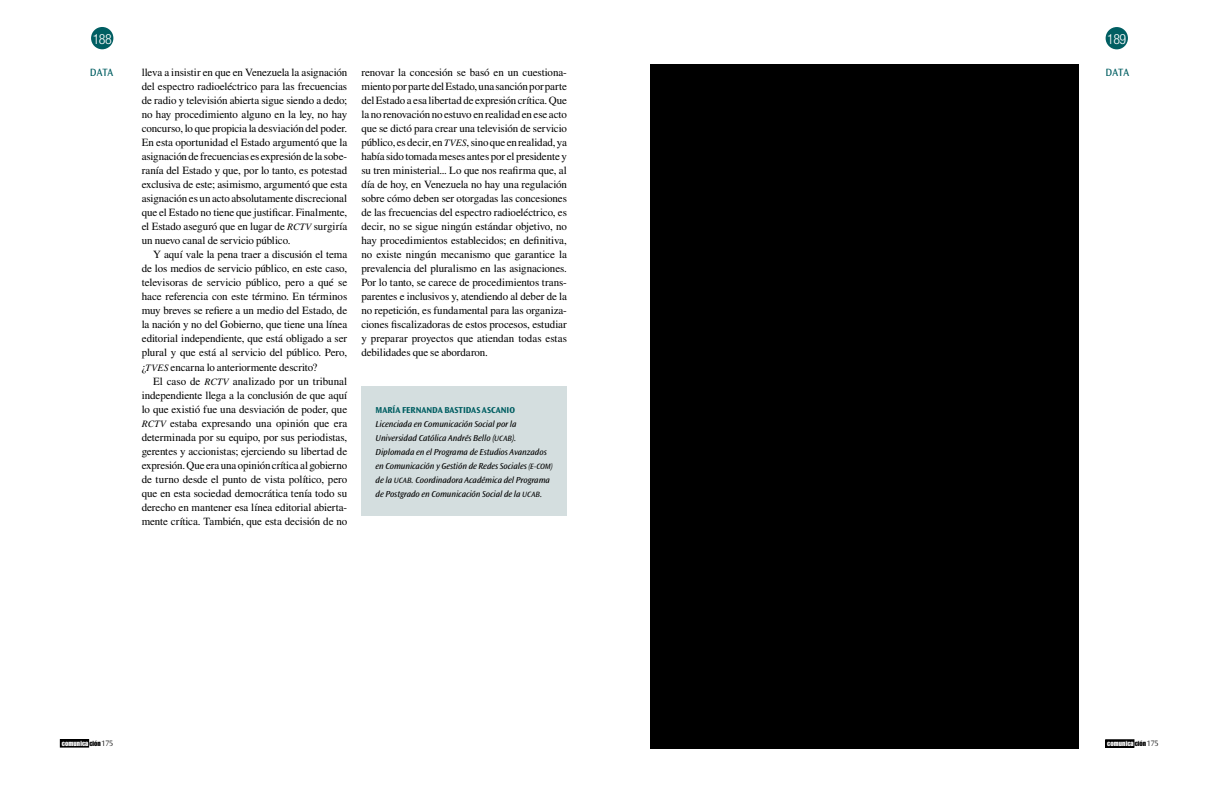
<style>
.page{position:relative;width:1219px;height:794px;background:#fff}
.page>*{position:absolute;margin:0;border:0;box-sizing:border-box;transform-origin:0 0}
.t1{font:300 condensed 14px "Helvetica Neue LT Std";letter-spacing:-.04em;color:#fff}
.TEXTO_CORRIDO{font:11px/14px "Times LT Std";letter-spacing:-.01em;color:#000;text-align:justify}
.t2{font:11px "Ocean Sans Std";letter-spacing:-.01em;color:#005e62}
.Autor_final_2{font:italic 9px/14px "Ocean Sans Std";letter-spacing:-.01em;color:#000}
.Autor_final_1{font:700 9px "Ocean Sans Std";letter-spacing:-.005em;color:#005e62}
.t3{font:300 8.1px "Ocean Sans Std";color:#000}
.t4{font:7.2px "Impact LT Std";letter-spacing:.01em;color:#fff}
.s1{font-style:italic;font-size:9.8px}
.s2{font-size:8px}
.s3{color:#000}
.s4{font-family:"Ocean Sans Std";font-weight:300;font-size:8.1px;color:#000}
</style>
<div class="page">
<div style="left:60px;top:739px;width:29px;height:8px;background:#000"></div>
<div style="left:1106px;top:27px;width:22px;height:22px;background:#005e62;border-radius:50%"></div>
<div style="left:1106px;top:739px;width:28px;height:8px;background:#000"></div>
<div style="left:1106px;top:739px;width:28px;height:8px;border:1px solid #000"></div>
<div style="left:91px;top:27px;width:22px;height:22px;background:#005e62;border-radius:50%"></div>
<div style="left:361px;top:386px;width:206px;height:129px;background:#d4dedf"></div>
<div style="left:651px;top:64px;width:428px;height:684px;background:#000"></div>
<p class="t1" style="left:93px;top:31px;width:21px">188</p>
<p class="t1" style="left:1107px;top:31px;width:21px">189</p>
<p class="t2" style="left:90px;top:66px;width:25px">DATA</p>
<p class="t2" style="left:1106px;top:66px;width:25px">DATA</p>
<p class="TEXTO_CORRIDO" style="left:142px;top:66px;width:207px">lleva a insistir en que en Venezuela la asignación del espectro radioeléctrico para las frecuencias de radio y televisión abierta sigue siendo a dedo; no hay procedimiento alguno en la ley, no hay concurso, lo que propicia la desviación del poder.<br>En esta oportunidad el Estado argumentó que la asignación de frecuencias es expresión de la sobe&shy;ranía del Estado y que, por lo tanto, es potestad exclusiva de este; asimismo, argumentó que esta asignación es un acto absolutamente discrecional que el Estado no tiene que justificar. Finalmente, el Estado aseguró que en lugar de <span class="s1">RCTV</span> surgiría un nuevo canal de servicio público.</p>
<p class="TEXTO_CORRIDO" style="left:142px;top:248px;width:207px;text-indent:11px">Y aquí vale la pena traer a discusión el tema de los medios de servicio público, en este caso, televisoras de servicio público, pero a qué se hace referencia con este término. En términos muy breves se refiere a un medio del Estado, de la nación y no del Gobierno, que tiene una línea editorial independiente, que está obligado a ser plural y que está al servicio del público. Pero, ¿<span class="s1">TVES</span> encarna lo anteriormente descrito?</p>
<p class="TEXTO_CORRIDO" style="left:142px;top:374px;width:207px;text-indent:11px">El caso de <span class="s1">RCTV</span> analizado por un tribunal independiente llega a la conclusión de que aquí lo que existió fue una desviación de poder, que <span class="s1">RCTV</span> estaba expresando una opinión que era determinada por su equipo, por sus periodistas, gerentes y accionistas; ejerciendo su libertad de expresión. Que era una opinión crítica al gobierno de turno desde el punto de vista político, pero que en esta sociedad democrática tenía todo su derecho en mantener esa línea editorial abierta&shy;mente crítica. También, que esta decisión de no</p>
<p class="TEXTO_CORRIDO" style="left:361px;top:66px;width:207px">renovar la concesión se basó en un cuestiona&shy;miento por parte del Estado, una sanción por parte del Estado a esa libertad de expresión crítica. Que la no renovación no estuvo en realidad en ese acto que se dictó para crear una televisión de servicio público, es decir, en <span class="s1">TVES</span>, sino que en realidad, ya había sido tomada meses antes por el presidente y su tren ministerial... Lo que nos reafirma que, al día de hoy, en Venezuela no hay una regulación sobre cómo deben ser otorgadas las concesiones de las frecuencias del espectro radioeléctrico, es decir, no se sigue ningún estándar objetivo, no hay procedimientos establecidos; en definitiva, no existe ningún mecanismo que garantice la prevalencia del pluralismo en las asignaciones.<br>Por lo tanto, se carece de procedimientos trans&shy;parentes e inclusivos y, atendiendo al deber de la no repetición, es fundamental para las organiza&shy;ciones fiscalizadoras de estos procesos, estudiar y preparar proyectos que atiendan todas estas debilidades que se abordaron.</p>
<p class="Autor_final_1" style="left:376px;top:404px;width:141px">MARÍA FERNANDA BASTIDAS ASCANIO</p>
<p class="Autor_final_2" style="left:376px;top:417px;width:179px">Licenciada en Comunicación Social por la Universidad Católica Andrés Bello (<span class="s2">UCAB</span>).<br>Diplomada en el Programa de Estudios Avanzados en Comunicación y Gestión de Redes Sociales <span class="s2">(E-COM) </span>de la <span class="s2">UCAB</span>. Coordinadora Académica del Programa de Postgrado en Comunicación Social de la <span class="s2">UCAB</span>.</p>
<p class="t4" style="left:62px;top:739px;width:40px">comunica <span class="s3">ción</span></p>
<p class="t3" style="left:102px;top:738px;width:13px">175</p>
<p class="t4" style="left:1107px;top:739px;width:53px">comunica <span class="s3">ción</span><span class="s4">175</span></p>
</div>
